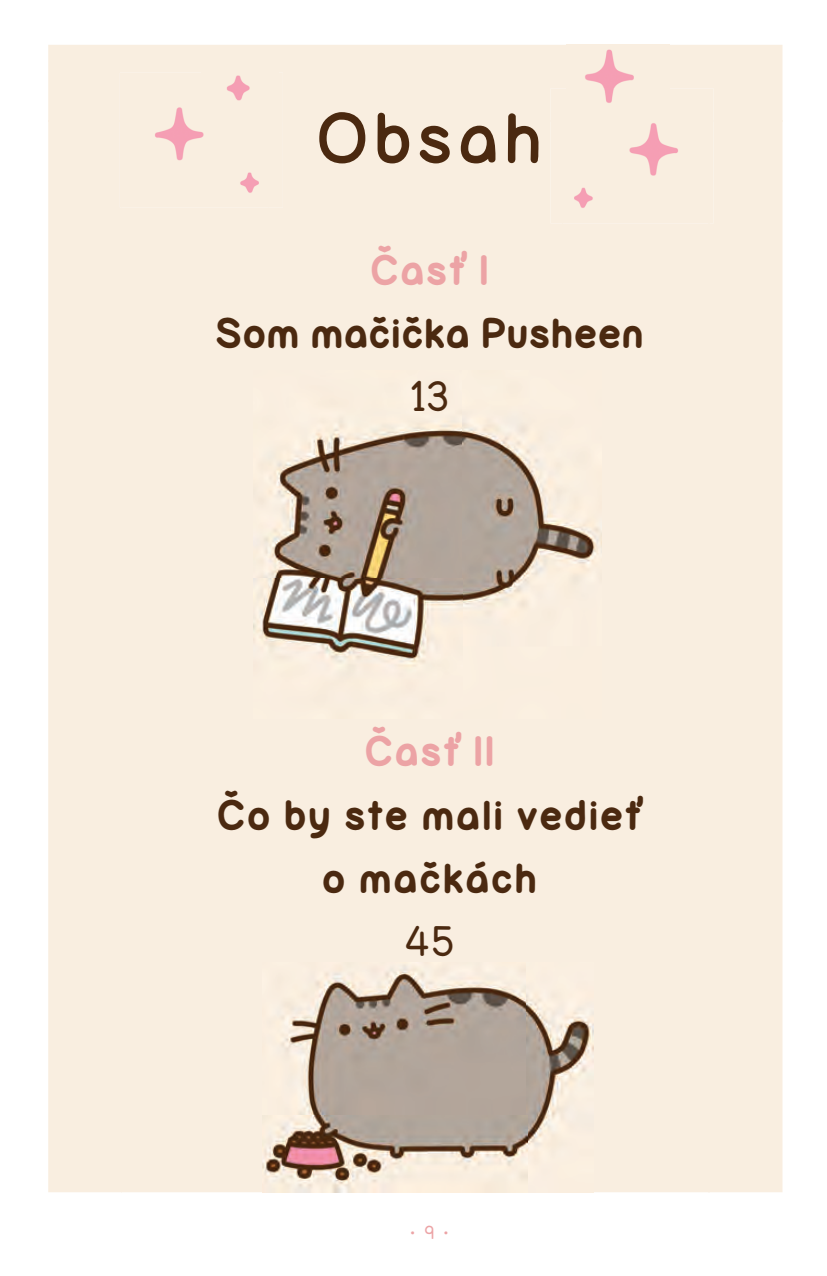
<style>
.page{position:relative;width:827px;height:1276px;background:#fff}
.page>*{position:absolute;margin:0;border:0;box-sizing:border-box;transform-origin:0 0}
.t1{font:500 67.5px "TT Pusheen";letter-spacing:.055em;color:#4b2910}
.t2{font:700 40.5px/63px "TT Pusheen";letter-spacing:-.015em;color:#4b2910;text-align:center}
.t3{font:700 40.5px "TT Pusheen";color:#eca3a5}
.t4{font:300 40.5px "TT Pusheen";color:#4b2910}
.t5{font:300 18px "TT Pusheen";color:#eca3a5}
</style>
<div class="page">
<div style="left:120px;top:73px;width:163px;height:135px;background:#f9eee0"></div>
<div style="left:550px;top:88px;width:163px;height:135px;background:#f9eee0"></div>
<img style="left:566px;top:44px;width:103px;height:60px">
<div style="left:201px;top:46px;width:77px;height:73px;background:#f9eee0"></div>
<img style="left:254px;top:370px;width:347px;height:348px">
<img style="left:262px;top:962px;width:331px;height:231px">
<h1 class="t1" style="left:316px;top:113px;width:228px">Obsah</h1>
<p class="t3" style="left:369px;top:254px;width:121px">Časť I</p>
<p class="t2" style="left:214px;top:305px;width:431px">Som mačička Pusheen</p>
<p class="t4" style="left:409px;top:379px;width:42px">13</p>
<p class="t3" style="left:364px;top:736px;width:133px">Časť II</p>
<p class="t2" style="left:216px;top:787px;width:428px">Čo by ste mali vedieť o mačkách</p>
<p class="t4" style="left:404px;top:924px;width:52px">45</p>
<p class="t5" style="left:410px;top:1224px;width:40px">• 9 •</p>
</div>
